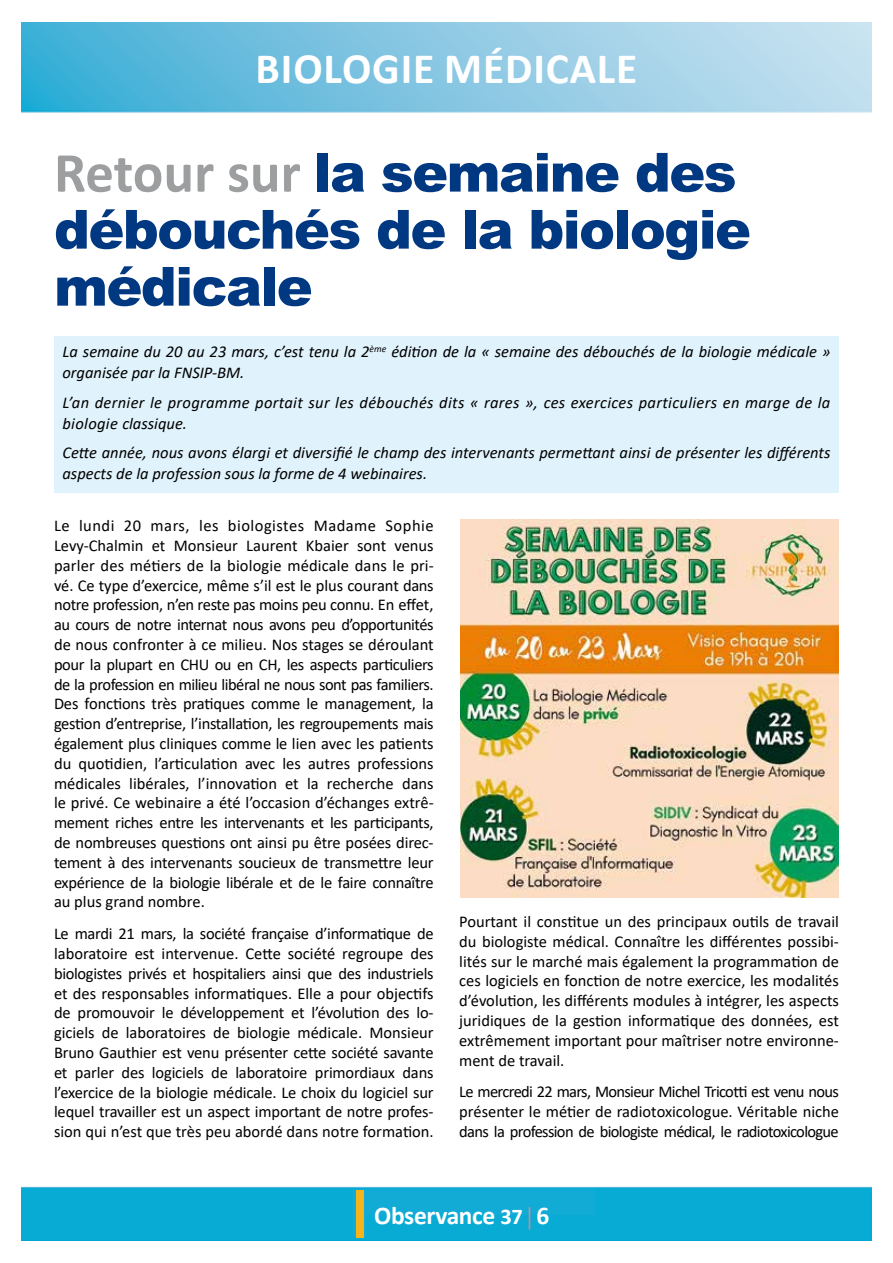
<style>
.page{position:relative;width:893px;height:1263px;background:#fff}
.page>*{position:absolute;margin:0;border:0;box-sizing:border-box;transform-origin:0 0}
.t1{font:900 54px/57px "Arial";letter-spacing:-.03em;color:#003882}
.t2{font:700 43.5px "Calibri";letter-spacing:.02em;color:#fff}
.t3{font:700 25.5px "Calibri";letter-spacing:-.015em;color:#fff}
.t4{font:16.5px/19.8px "Calibri";letter-spacing:-.015em;color:#000;text-align:justify}
.t5{font:italic 16.5px/21px "Calibri";color:#000}
.t6{font:italic 16.5px/21px "Calibri";letter-spacing:.02em;color:#000}
.s1{font-family:"Calibri";font-weight:700;font-size:57px;color:#9c9e9f}
.s2{font-size:22.5px}
.s3{font-family:"Helvetica LT Std";font-weight:300;font-size:22.5px;color:#ee8584}
</style>
<div class="page">
<img style="left:21px;top:22px;width:851px;height:1219px">
<div style="left:356px;top:1190px;width:8px;height:47px;background:#f4b41a"></div>
<div style="left:54px;top:336px;width:785px;height:157px;background:#e0f2fb"></div>
<img style="left:461px;top:519px;width:378px;height:379px">
<h2 class="t2" style="left:256px;top:37px;width:383px">BIOLOGIE MÉDICALE</h2>
<h1 class="t1" style="left:54px;top:142px;width:698px"><span class="s1">Retour sur</span> la semaine des débouchés de la biologie médicale</h1>
<p class="t5" style="left:63px;top:340px;width:769px">La semaine du 20 au 23 mars, c’est tenu la 2<sup>ème</sup> édition de la « semaine des débouchés de la biologie médicale » organisée par la FNSIP-BM.</p>
<p class="t6" style="left:63px;top:391px;width:769px">L’an dernier le programme portait sur les débouchés dits « rares », ces exercices particuliers en marge de la biologie classique.</p>
<p class="t5" style="left:63px;top:441px;width:769px">Cette année, nous avons élargi et diversifié le champ des intervenants permettant ainsi de présenter les différents aspects de la profession sous la forme de 4 webinaires.</p>
<p class="t4" style="left:54px;top:515px;width:381px">Le lundi 20 mars, les biologistes Madame Sophie Levy-Chalmin et Monsieur Laurent Kbaier sont venus parler des métiers de la biologie médicale dans le pri&shy;vé. Ce type d’exercice, même s’il est le plus courant dans notre profession, n’en reste pas moins peu connu. En effet, au cours de notre internat nous avons peu d’opportunités de nous confronter à ce milieu. Nos stages se déroulant pour la plupart en CHU ou en CH, les aspects particuliers de la profession en milieu libéral ne nous sont pas familiers.<br>Des fonctions très pratiques comme le management, la gestion d’entreprise, l’installation, les regroupements mais également plus cliniques comme le lien avec les patients du quotidien, l’articulation avec les autres professions médicales libérales, l’innovation et la recherche dans le privé. Ce webinaire a été l’occasion d’échanges extrê&shy;mement riches entre les intervenants et les participants, de nombreuses questions ont ainsi pu être posées direc&shy;tement à des intervenants soucieux de transmettre leur expérience de la biologie libérale et de le faire connaître au plus grand nombre.</p>
<p class="t4" style="left:54px;top:923px;width:381px">Le mardi 21 mars, la société française d’informatique de laboratoire est intervenue. Cette société regroupe des biologistes privés et hospitaliers ainsi que des industriels et des responsables informatiques. Elle a pour objectifs de promouvoir le développement et l’évolution des lo&shy;giciels de laboratoires de biologie médicale. Monsieur Bruno Gauthier est venu présenter cette société savante et parler des logiciels de laboratoire primordiaux dans l’exercice de la biologie médicale. Le choix du logiciel sur lequel travailler est un aspect important de notre profes&shy;sion qui n’est que très peu abordé dans notre formation.</p>
<p class="t4" style="left:459px;top:911px;width:381px">Pourtant il constitue un des principaux outils de travail du biologiste médical. Connaître les différentes possibi&shy;lités sur le marché mais également la programmation de ces logiciels en fonction de notre exercice, les modalités d’évolution, les différents modules à intégrer, les aspects juridiques de la gestion informatique des données, est extrêmement important pour maîtriser notre environne&shy;ment de travail.</p>
<p class="t4" style="left:459px;top:1082px;width:381px">Le mercredi 22 mars, Monsieur Michel Tricotti est venu nous présenter le métier de radiotoxicologue. Véritable niche dans la profession de biologiste médical, le radiotoxicologue</p>
<h3 class="t3" style="left:374px;top:1197px;width:177px">Observance <span class="s2">37</span> <span class="s3">|</span> 6</h3>
</div>
